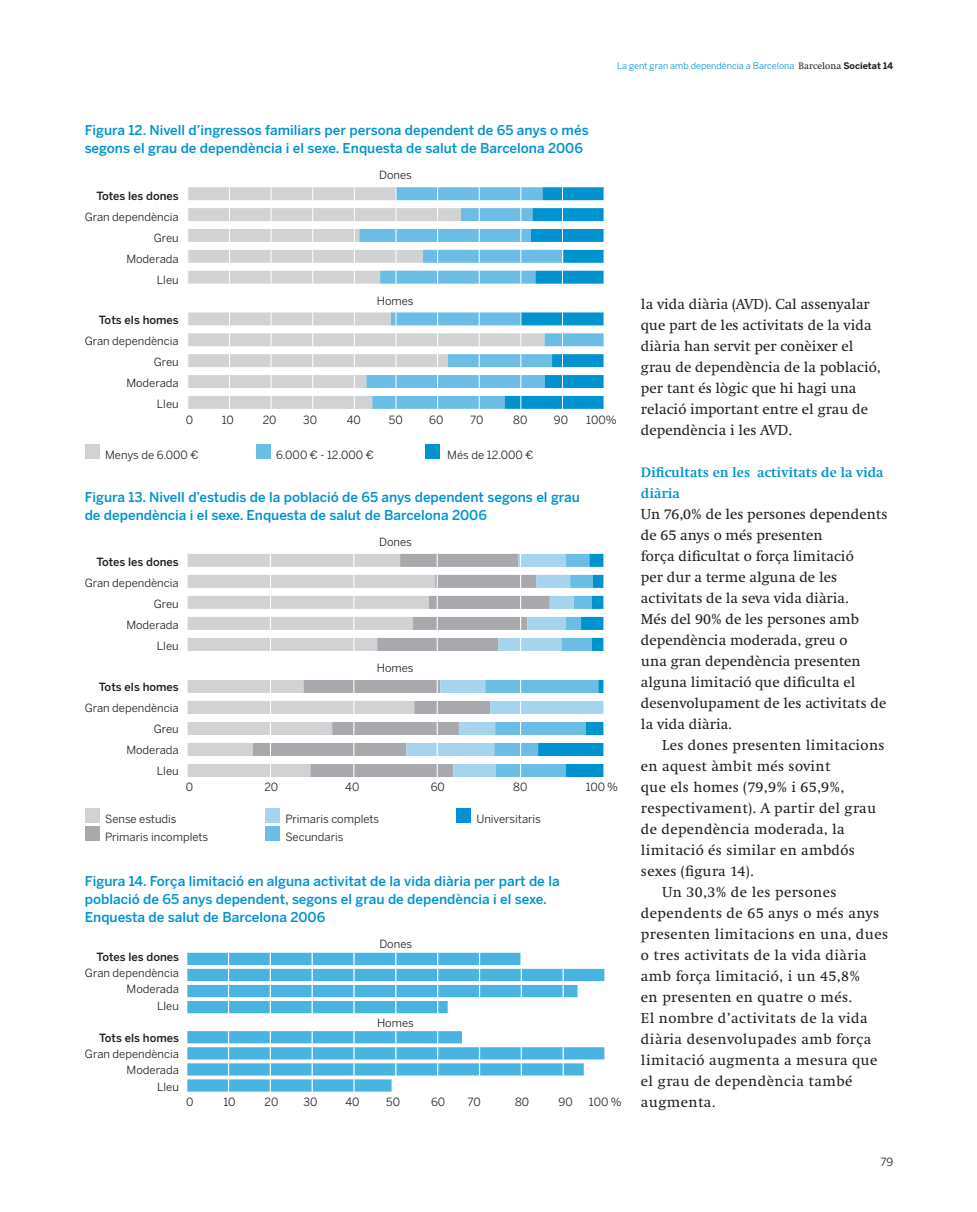
<style>
.page{position:relative;width:977px;height:1212px;background:#fff}
.page>*{position:absolute;margin:0;border:0;box-sizing:border-box;transform-origin:0 0}
.t1{font:15px/21px "Swift";color:#231f20}
.t2{font:15px "Swift";letter-spacing:.025em;color:#231f20}
.t3{font:15px "Swift";letter-spacing:.02em;color:#231f20}
.t4{font:700 14.25px/21px "Swift";color:#0093d0}
.t5{font:500 13.5px/18px "Benton Sans";color:#0093d0}
.t6{font:11.25px/21px "Benton Sans";color:#231f20;text-align:right}
.t7{font:500 11.25px "Benton Sans";color:#231f20}
.t8{font:9px "Benton Sans";color:#0093d0}
.s1{font-family:"Swift";font-size:9.75px;color:#231f20}
.s2{font-weight:700;color:#231f20}
</style>
<div class="page">
<svg style="left:187px;top:554px;width:66px;height:223px"></svg>
<svg style="left:253px;top:554px;width:153px;height:223px"></svg>
<svg style="left:406px;top:554px;width:198px;height:223px"></svg>
<div style="left:85px;top:808px;width:15px;height:15px;background:#d1d2d4"></div>
<div style="left:85px;top:826px;width:15px;height:15px;background:#a8a9ad"></div>
<div style="left:265px;top:808px;width:15px;height:15px;background:#a6d4ee"></div>
<div style="left:265px;top:826px;width:15px;height:15px;background:#6bbde5"></div>
<div style="left:456px;top:808px;width:15px;height:15px;background:#0093d0"></div>
<div style="left:85px;top:444px;width:15px;height:15px;background:#d1d2d4"></div>
<div style="left:255px;top:444px;width:15px;height:15px;background:#6bbde5"></div>
<div style="left:425px;top:444px;width:15px;height:15px;background:#0093d0"></div>
<svg style="left:188px;top:187px;width:171px;height:222px"></svg>
<svg style="left:359px;top:187px;width:145px;height:222px"></svg>
<svg style="left:504px;top:187px;width:100px;height:222px"></svg>
<svg style="left:187px;top:953px;width:417px;height:139px"></svg>
<p class="t8" style="left:617px;top:63px;width:278px">La gent gran amb dependència a Barcelona <span class="s1">Barcelona</span> <span class="s2">Societat 14</span></p>
<p class="t5" style="left:85px;top:122px;width:505px">Figura 12. Nivell d’ingressos familiars per persona dependent de 65 anys o més segons el grau de dependència i el sexe. Enquesta de salut de Barcelona 2006</p>
<p class="t7" style="left:96px;top:191px;width:84px">Totes les dones</p>
<p class="t6" style="left:85px;top:207px;width:95px">Gran dependència<br>Greu<br>Moderada<br>Lleu</p>
<p class="t7" style="left:99px;top:316px;width:81px">Tots els homes</p>
<p class="t6" style="left:85px;top:332px;width:95px">Gran dependència<br>Greu<br>Moderada<br>Lleu</p>
<p class="t6" style="left:186px;top:411px;width:9px">0</p>
<p class="t6" style="left:222px;top:411px;width:14px">10</p>
<p class="t6" style="left:263px;top:411px;width:15px">20</p>
<p class="t6" style="left:303px;top:411px;width:15px">30</p>
<p class="t6" style="left:347px;top:411px;width:16px">40</p>
<p class="t6" style="left:389px;top:411px;width:15px">50</p>
<p class="t6" style="left:429px;top:411px;width:16px">60</p>
<p class="t6" style="left:470px;top:411px;width:15px">70</p>
<p class="t6" style="left:513px;top:411px;width:16px">80</p>
<p class="t6" style="left:554px;top:411px;width:16px">90</p>
<p class="t6" style="left:586px;top:411px;width:32px">100%</p>
<p class="t6" style="left:105px;top:445px;width:95px">Menys de 6.000 €</p>
<p class="t6" style="left:276px;top:445px;width:99px">6.000 € - 12.000 €</p>
<p class="t6" style="left:447px;top:445px;width:88px">Més de 12.000 €</p>
<p class="t6" style="left:379px;top:166px;width:34px">Dones</p>
<p class="t6" style="left:377px;top:292px;width:38px">Homes</p>
<p class="t5" style="left:85px;top:489px;width:497px">Figura 13. Nivell d’estudis de la població de 65 anys dependent segons el grau de dependència i el sexe. Enquesta de salut de Barcelona 2006</p>
<p class="t7" style="left:96px;top:558px;width:84px">Totes les dones</p>
<p class="t6" style="left:85px;top:574px;width:95px">Gran dependència<br>Greu<br>Moderada<br>Lleu</p>
<p class="t7" style="left:99px;top:683px;width:81px">Tots els homes</p>
<p class="t6" style="left:85px;top:698px;width:95px">Gran dependència<br>Greu<br>Moderada<br>Lleu</p>
<p class="t6" style="left:186px;top:778px;width:9px">0</p>
<p class="t6" style="left:264px;top:778px;width:15px">20</p>
<p class="t6" style="left:345px;top:778px;width:16px">40</p>
<p class="t6" style="left:431px;top:778px;width:16px">60</p>
<p class="t6" style="left:513px;top:778px;width:16px">80</p>
<p class="t6" style="left:585px;top:778px;width:34px">100 %</p>
<p class="t6" style="left:379px;top:533px;width:34px">Dones</p>
<p class="t6" style="left:377px;top:658px;width:38px">Homes</p>
<p class="t6" style="left:105px;top:811px;width:105px;line-height:18px;text-align:left">Sense estudis<br>Primaris incomplets</p>
<p class="t6" style="left:285px;top:811px;width:95px;line-height:18px;text-align:left">Primaris complets<br>Secundaris</p>
<p class="t6" style="left:476px;top:809px;width:66px">Universitaris</p>
<p class="t5" style="left:85px;top:873px;width:476px">Figura 14. Força limitació en alguna activitat de la vida diària per part de la població de 65 anys dependent, segons el grau de dependència i el sexe.<br>Enquesta de salut de Barcelona 2006</p>
<p class="t7" style="left:97px;top:953px;width:84px">Totes les dones</p>
<p class="t6" style="left:85px;top:966px;width:95px;line-height:16.2px">Gran dependència<br>Moderada<br>Lleu</p>
<p class="t7" style="left:99px;top:1034px;width:81px">Tots els homes</p>
<p class="t6" style="left:85px;top:1047px;width:95px;line-height:16.2px">Gran dependència<br>Moderada<br>Lleu</p>
<p class="t6" style="left:186px;top:1093px;width:9px">0</p>
<p class="t6" style="left:223px;top:1093px;width:14px">10</p>
<p class="t6" style="left:264px;top:1093px;width:15px">20</p>
<p class="t6" style="left:303px;top:1093px;width:15px">30</p>
<p class="t6" style="left:345px;top:1093px;width:16px">40</p>
<p class="t6" style="left:386px;top:1093px;width:15px">50</p>
<p class="t6" style="left:431px;top:1093px;width:16px">60</p>
<p class="t6" style="left:467px;top:1093px;width:15px">70</p>
<p class="t6" style="left:515px;top:1093px;width:16px">80</p>
<p class="t6" style="left:558px;top:1093px;width:16px">90</p>
<p class="t6" style="left:589px;top:1093px;width:34px">100 %</p>
<p class="t6" style="left:379px;top:934px;width:34px">Dones</p>
<p class="t6" style="left:377px;top:1014px;width:38px">Homes</p>
<p class="t1" style="left:641px;top:295px;width:241px">la vida diària (AVD). Cal assenyalar que part de les activitats de la vida diària han servit per conèixer el grau de dependència de la població, per tant és lògic que hi hagi una relació important entre el grau de dependència i les AVD.</p>
<p class="t4" style="left:641px;top:463px;width:244px">Dificultats en les activitats de la vida diària</p>
<p class="t1" style="left:641px;top:505px;width:248px">Un 76,0% de les persones dependents de 65 anys o més presenten<br>força dificultat o força limitació<br>per dur a terme alguna de les activitats de la seva vida diària.<br>Més del 90% de les persones amb dependència moderada, greu o<br>una gran dependència presenten alguna limitació que dificulta el desenvolupament de les activitats de la vida diària.</p>
<p class="t3" style="left:662px;top:739px;width:224px">Les dones presenten limitacions</p>
<p class="t3" style="left:641px;top:760px;width:191px">en aquest àmbit més sovint</p>
<p class="t3" style="left:641px;top:781px;width:205px">que els homes (79,9% i 65,9%,</p>
<p class="t3" style="left:641px;top:802px;width:237px">respectivament). A partir del grau</p>
<p class="t3" style="left:641px;top:823px;width:205px">de dependència moderada, la</p>
<p class="t3" style="left:641px;top:844px;width:215px">limitació és similar en ambdós</p>
<p class="t3" style="left:641px;top:865px;width:114px">sexes (figura 14).</p>
<p class="t2" style="left:662px;top:886px;width:176px">Un 30,3% de les persones</p>
<p class="t2" style="left:641px;top:907px;width:240px">dependents de 65 anys o més anys</p>
<p class="t2" style="left:641px;top:928px;width:248px">presenten limitacions en una, dues</p>
<p class="t2" style="left:641px;top:949px;width:227px">o tres activitats de la vida diària</p>
<p class="t2" style="left:641px;top:970px;width:221px">amb força limitació, i un 45,8%</p>
<p class="t2" style="left:641px;top:991px;width:212px">en presenten en quatre o més.</p>
<p class="t2" style="left:641px;top:1012px;width:228px">El nombre d’activitats de la vida</p>
<p class="t2" style="left:641px;top:1033px;width:232px">diària desenvolupades amb força</p>
<p class="t2" style="left:641px;top:1054px;width:238px">limitació augmenta a mesura que</p>
<p class="t2" style="left:641px;top:1075px;width:213px">el grau de dependència també</p>
<p class="t2" style="left:641px;top:1096px;width:76px">augmenta.</p>
<p class="t6" style="left:880px;top:1153px;width:14px">79</p>
</div>
